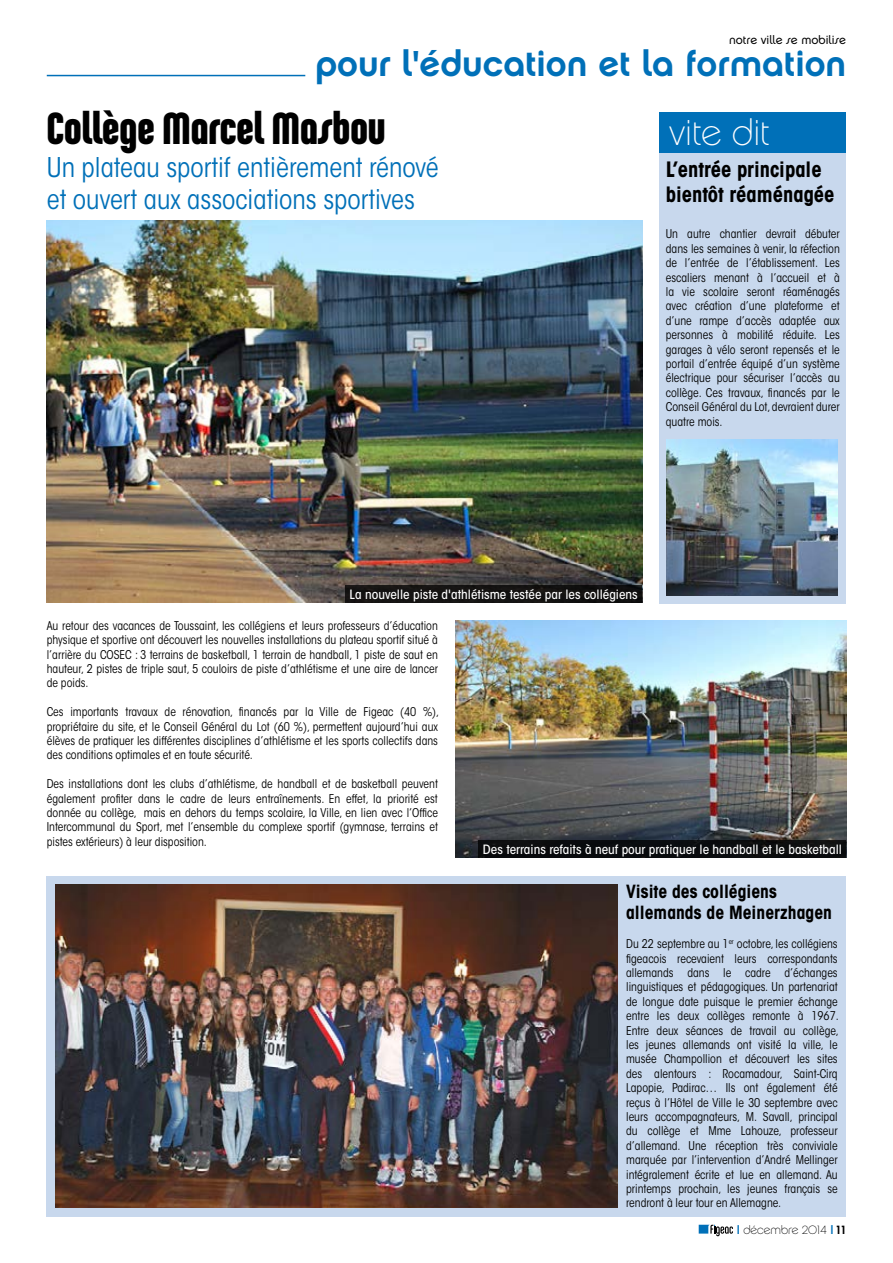
<style>
.page{position:relative;width:893px;height:1263px;background:#fff}
.page>*{position:absolute;margin:0;border:0;box-sizing:border-box;transform-origin:0 0}
.t1{font:48px "Chalet Comprime Hong Kong Seventy";color:#000}
.t2{font:36px "Chalet New York Nineteen Seventy";color:#0070b8}
.t3{font:36px "Chalet Paris Nineteen Seventy";color:#fff}
.t4{font:condensed 27px/32.4px "ITC Avant Garde Std";color:#0070b8}
.t5{font:700 condensed 21px/25.2px "ITC Avant Garde Std";color:#000}
.t6{font:700 condensed 18px/21.6px "ITC Avant Garde Std";color:#000}
.t7{font:500 condensed 12.75px "ITC Avant Garde Std";color:#fff;scale:1.05 1}
.t8{font:condensed 12px/14.4px "ITC Avant Garde Std";color:#000;text-align:justify}
.t9{font:12px "Chalet London Nineteen Seventy";letter-spacing:-.005em;color:#000}
.t10{font:12px "Chalet Paris Nineteen Seventy";color:#000}
.s1{font-family:"ITC Avant Garde Std";font-weight:500;color:#0070b8}
.s2{font-family:"Chalet New York Nineteen Seventy"}
</style>
<div class="page">
<svg style="left:699px;top:1225px;width:34px;height:11px"></svg>
<div style="left:47px;top:876px;width:799px;height:340px;background:#c8d8ed"></div>
<hr style="left:47px;top:75px;width:258px;height:1px;background:#0070b8">
<img style="left:47px;top:220px;width:595px;height:383px">
<img style="left:455px;top:621px;width:391px;height:236px">
<div style="left:659px;top:153px;width:187px;height:451px;background:#c8d8ed"></div>
<div style="left:659px;top:112px;width:187px;height:40px;background:#0070b8"></div>
<img style="left:55px;top:884px;width:563px;height:324px">
<img style="left:666px;top:439px;width:172px;height:156px">
<div style="left:345px;top:585px;width:297px;height:18px;background:#141212"></div>
<div style="left:479px;top:840px;width:367px;height:18px;background:#0a0c0f"></div>
<p class="t9" style="left:729px;top:33px;width:119px">notre ville se mobilise</p>
<h2 class="t2" style="left:315px;top:41px;width:532px">pour l'éducation et la formation</h2>
<h1 class="t1" style="left:47px;top:100px;width:340px">Collège Marcel Masbou</h1>
<h3 class="t4" style="left:47px;top:151px;width:394px">Un plateau sportif entièrement rénové et ouvert aux associations sportives</h3>
<h2 class="t3" style="left:669px;top:112px;width:103px">vite dit</h2>
<h3 class="t5" style="left:666px;top:157px;width:170px">L’entrée principale bientôt réaménagée</h3>
<p class="t8" style="left:666px;top:227px;width:176px">Un autre chantier devrait débuter dans les semaines à venir, la réfection de l’entrée de l’établissement. Les escaliers menant à l’accueil et à la vie scolaire seront réaménagés avec création d’une plateforme et d’une rampe d’accès adaptée aux personnes à mobilité réduite. Les garages à vélo seront repensés et le portail d’entrée équipé d’un système électrique pour sécuriser l’accès au collège. Ces travaux, financés par le Conseil Général du Lot, devraient durer quatre mois.</p>
<p class="t7" style="left:350px;top:586px;width:276px">La nouvelle piste d'athlétisme testée par les collégiens</p>
<p class="t8" style="left:47px;top:618px;width:393px">Au retour des vacances de Toussaint, les collégiens et leurs professeurs d’éducation physique et sportive ont découvert les nouvelles installations du plateau sportif situé à l’arrière du COSEC : 3 terrains de basketball, 1 terrain de handball, 1 piste de saut en hauteur, 2 pistes de triple saut, 5 couloirs de piste d’athlétisme et une aire de lancer de poids.</p>
<p class="t8" style="left:47px;top:705px;width:394px">Ces importants travaux de rénovation, financés par la Ville de Figeac (40 %), propriétaire du site, et le Conseil Général du Lot (60 %), permettent aujourd’hui aux élèves de pratiquer les différentes disciplines d’athlétisme et les sports collectifs dans des conditions optimales et en toute sécurité.</p>
<p class="t8" style="left:47px;top:777px;width:393px">Des installations dont les clubs d’athlétisme, de handball et de basketball peuvent également profiter dans le cadre de leurs entraînements. En effet, la priorité est donnée au collège, mais en dehors du temps scolaire, la Ville, en lien avec l’Office Intercommunal du Sport, met l’ensemble du complexe sportif (gymnase, terrains et pistes extérieurs) à leur disposition.</p>
<p class="t7" style="left:483px;top:841px;width:343px">Des terrains refaits à neuf pour pratiquer le handball et le basketball</p>
<h3 class="t6" style="left:626px;top:880px;width:207px">Visite des collégiens allemands de Meinerzhagen</h3>
<p class="t8" style="left:626px;top:937px;width:214px">Du 22 septembre au 1<sup>er</sup> octobre, les collégiens figeacois recevaient leurs correspondants allemands dans le cadre d’échanges linguistiques et pédagogiques. Un partenariat de longue date puisque le premier échange entre les deux collèges remonte à 1967.<br>Entre deux séances de travail au collège, les jeunes allemands ont visité la ville, le musée Champollion et découvert les sites des alentours : Rocamadour, Saint-Cirq Lapopie, Padirac… Ils ont également été reçus à l’Hôtel de Ville le 30 septembre avec leurs accompagnateurs, M. Savall, principal du collège et Mme Lahouze, professeur d’allemand. Une réception très conviviale marquée par l’intervention d’André Mellinger intégralement écrite et lue en allemand. Au printemps prochain, les jeunes français se rendront à leur tour en Allemagne.</p>
<p class="t10" style="left:737px;top:1222px;width:111px"><span class="s1">I</span> décembre 2014 <span class="s1">I</span> <span class="s2">11</span></p>
</div>
